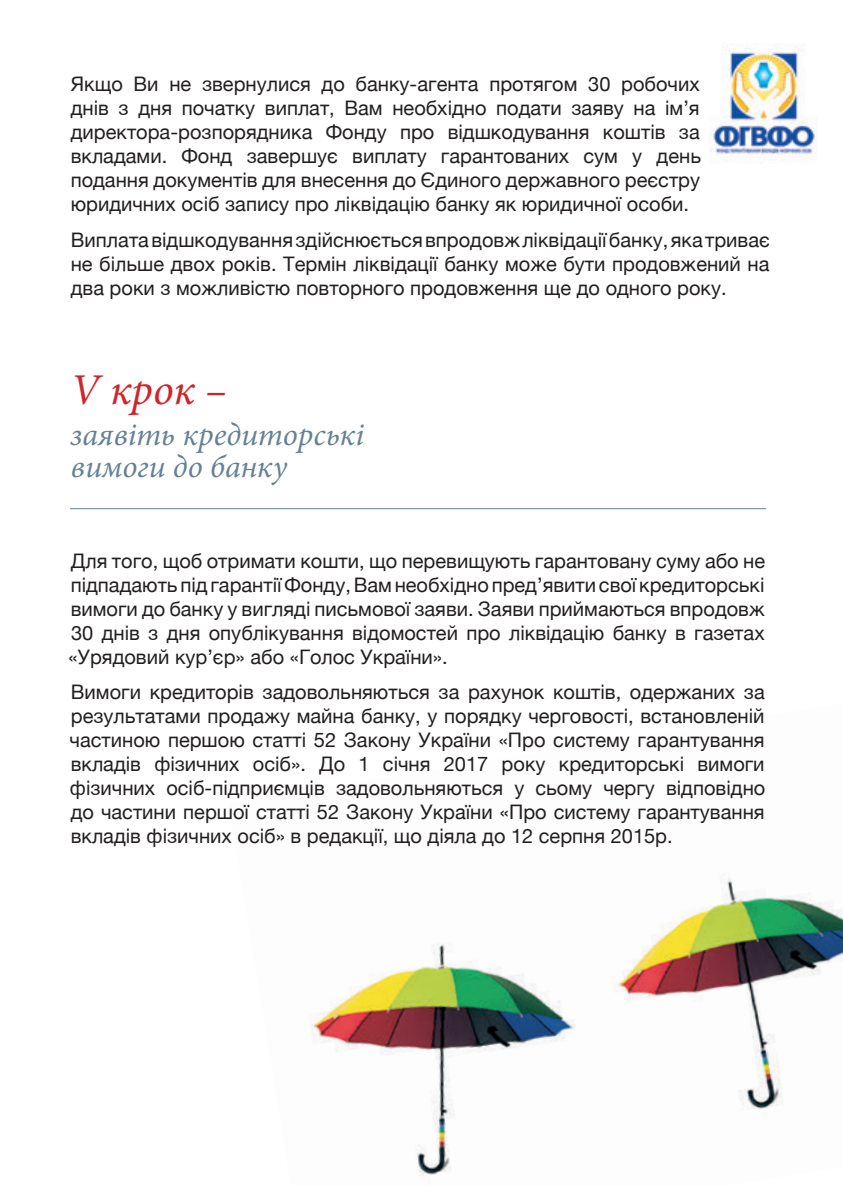
<style>
.page{position:relative;width:843px;height:1186px;background:#fff}
.page>*{position:absolute;margin:0;border:0;box-sizing:border-box;transform-origin:0 0}
.t1{font:italic 44px "Minion Pro";color:#d1232a}
.t2{font:italic 32px/32px "Minion Pro";color:#668195}
.t3{font:20px/24px "Helvetica Neue";color:#231f20;text-align:justify}
</style>
<div class="page">
<img style="left:309px;top:878px;width:533px;height:298px">
<img style="left:709px;top:43px;width:108px;height:120px">
<hr style="left:70px;top:508px;width:695px;height:1px;background:#668195">
<p class="t3" style="left:71px;top:73px;width:631px">Якщо Ви не звернулися до банку-агента протягом 30 робочих днів з дня початку виплат, Вам необхідно подати заяву на ім’я директора-розпорядника Фонду про відшкодування коштів за вкладами. Фонд завершує виплату гарантованих сум у день подання документів для внесення до Єдиного державного реєстру юридичних осіб запису про ліквідацію банку як юридичної особи.</p>
<p class="t3" style="left:71px;top:229px;width:700px">Виплата відшкодування здійснюється впродовж ліквідації банку, яка триває не більше двох років. Термін ліквідації банку може бути продовжений на два роки з можливістю повторного продовження ще до одного року.</p>
<h1 class="t1" style="left:70px;top:360px;width:158px">V крок –</h1>
<h2 class="t2" style="left:70px;top:418px;width:295px">заявіть кредиторські вимоги до банку</h2>
<p class="t3" style="left:68px;top:549px;width:697px">Для того, щоб отримати кошти, що перевищують гарантовану суму або не підпадають під гарантії Фонду, Вам необхідно пред’явити свої кредиторські вимоги до банку у вигляді письмової заяви. Заяви приймаються впродовж 30 днів з дня опублікування відомостей про ліквідацію банку в газетах «Урядовий кур’єр» або «Голос України».</p>
<p class="t3" style="left:69px;top:681px;width:696px">Вимоги кредиторів задовольняються за рахунок коштів, одержаних за результатами продажу майна банку, у порядку черговості, встановленій частиною першою статті 52 Закону України «Про систему гарантування вкладів фізичних осіб». До 1 січня 2017 року кредиторські вимоги фізичних осіб-підприємців задовольняються у сьому чергу відповідно до частини першої статті 52 Закону України «Про систему гарантування вкладів фізичних осіб» в редакції, що діяла до 12 серпня 2015р.</p>
</div>
